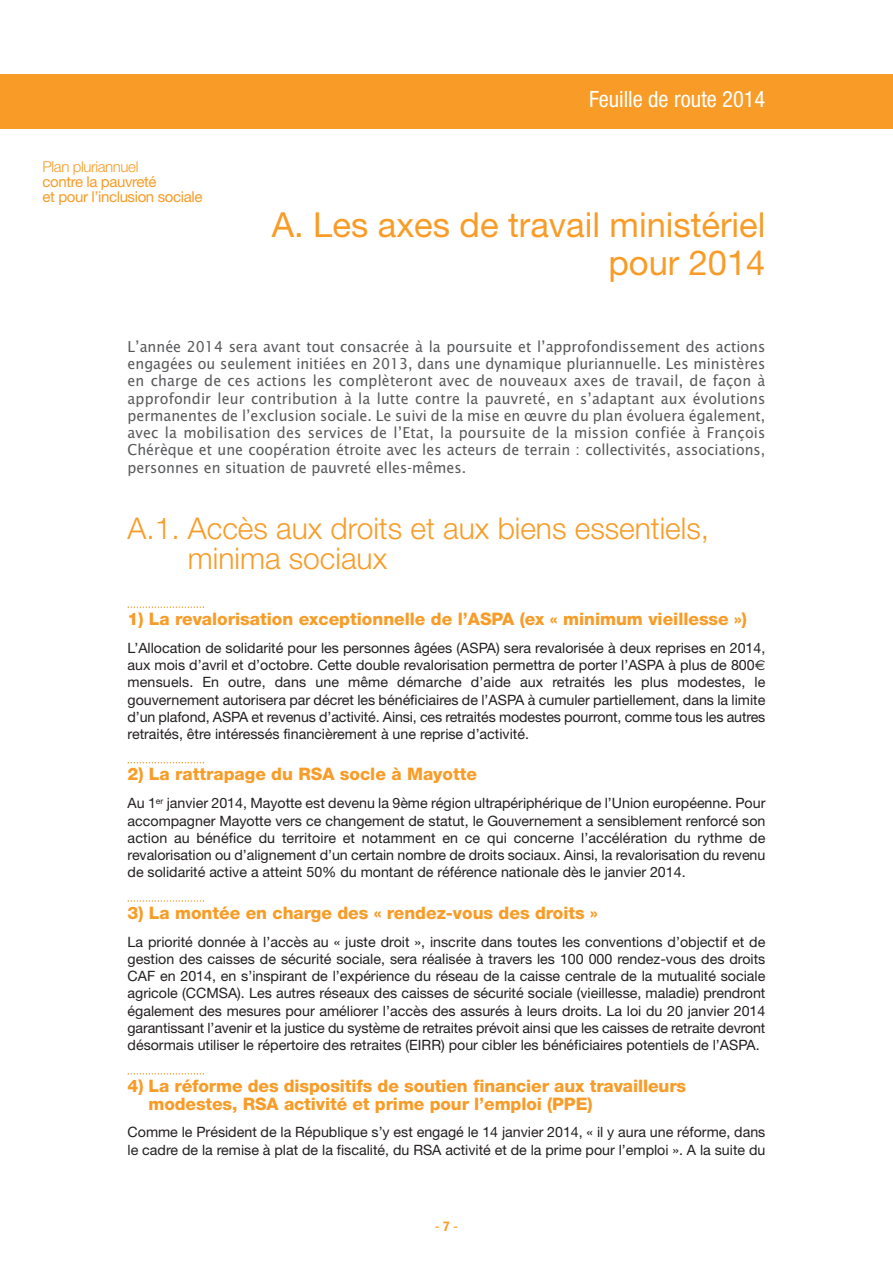
<style>
.page{position:relative;width:893px;height:1263px;background:#fff}
.page>*{position:absolute;margin:0;border:0;box-sizing:border-box;transform-origin:0 0}
.t1{font:34.5px/37.5px "Helvetica Neue";color:#f89c27;text-align:right}
.t2{font:300 30px/30px "Helvetica Neue";color:#f89c27}
.t3{font:condensed 22.5px "Helvetica Neue";color:#fff}
.t4{font:800 17.25px/18px "Helvetica Neue";color:#f89c27}
.t5{font:15px/17.2px "Lucida Sans";color:#57585a;text-align:justify;scale:.95 1}
.t6{font:15px/15px "Helvetica Neue";letter-spacing:-.025em;color:#f89c27}
.t7{font:300 15px "Helvetica Neue";letter-spacing:-.025em;color:#f89c27}
.t8{font:14.25px/17.2px "Helvetica Neue";color:#231f20;text-align:justify}
.t9{font:13.5px "Helvetica";color:#f89c27}
.s1{font-family:"Euro Sans"}
.s2{font-family:"Helvetica Neue";font-weight:700;font-stretch:condensed}
</style>
<div class="page">
<div style="left:0;top:74px;width:893px;height:54px;background:#f89c27"></div>
<svg style="left:128px;top:606px;width:76px;height:2px"></svg>
<svg style="left:128px;top:762px;width:76px;height:1px"></svg>
<svg style="left:128px;top:900px;width:76px;height:2px"></svg>
<svg style="left:128px;top:1073px;width:76px;height:1px"></svg>
<p class="t7" style="left:43px;top:162px;width:97px">Plan pluriannuel</p>
<p class="t6" style="left:43px;top:176px;width:161px">contre la pauvreté<br>et pour l’inclusion sociale</p>
<h3 class="t3" style="left:589px;top:91px;width:178px">Feuille de route 2014</h3>
<h1 class="t1" style="left:272px;top:210px;width:495px">A. Les axes de travail ministériel pour 2014</h1>
<p class="t5" style="left:128px;top:338px;width:673px">L’année 2014 sera avant tout consacrée à la poursuite et l’approfondissement des actions engagées ou seulement initiées en 2013, dans une dynamique pluriannuelle. Les ministères en charge de ces actions les complèteront avec de nouveaux axes de travail, de façon à approfondir leur contribution à la lutte contre la pauvreté, en s’adaptant aux évolutions permanentes de l’exclusion sociale. Le suivi de la mise en œuvre du plan évoluera également, avec la mobilisation des services de l’Etat, la poursuite de la mission confiée à François Chérèque et une coopération étroite avec les acteurs de terrain : collectivités, associations, personnes en situation de pauvreté elles-mêmes.</p>
<h2 class="t2" style="left:188px;top:516px;width:523px;text-indent:-60px">A.1. Accès aux droits et aux biens essentiels, minima sociaux</h2>
<p class="t4" style="left:128px;top:611px;width:621px">1) La revalorisation exceptionnelle de l’ASPA (ex « minimum vieillesse »)</p>
<p class="t8" style="left:128px;top:640px;width:639px">L’Allocation de solidarité pour les personnes âgées (ASPA) sera revalorisée à deux reprises en 2014, aux mois d’avril et d’octobre. Cette double revalorisation permettra de porter l’ASPA à plus de 800<span class="s1">€ </span>mensuels. En outre, dans une même démarche d’aide aux retraités les plus modestes, le gouvernement autorisera par décret les bénéficiaires de l’ASPA à cumuler partiellement, dans la limite d’un plafond, ASPA et revenus d’activité. Ainsi, ces retraités modestes pourront, comme tous les autres retraités, être intéressés financièrement à une reprise d’activité.</p>
<p class="t4" style="left:128px;top:767px;width:351px">2) La rattrapage du RSA socle à Mayotte</p>
<p class="t8" style="left:128px;top:796px;width:639px">Au 1<sup>er</sup> janvier 2014, Mayotte est devenu la 9ème région ultrapériphérique de l’Union européenne. Pour accompagner Mayotte vers ce changement de statut, le Gouvernement a sensiblement renforcé son action au bénéfice du territoire et notamment en ce qui concerne l’accélération du rythme de revalorisation ou d’alignement d’un certain nombre de droits sociaux. Ainsi, la revalorisation du revenu de solidarité active a atteint 50% du montant de référence nationale dès le janvier 2014.</p>
<p class="t4" style="left:128px;top:905px;width:472px">3) La montée en charge des « rendez-vous des droits »</p>
<p class="t8" style="left:128px;top:934px;width:639px">La priorité donnée à l’accès au « juste droit », inscrite dans toutes les conventions d’objectif et de gestion des caisses de sécurité sociale, sera réalisée à travers les 100 000 rendez-vous des droits CAF en 2014, en s’inspirant de l’expérience du réseau de la caisse centrale de la mutualité sociale agricole (CCMSA). Les autres réseaux des caisses de sécurité sociale (vieillesse, maladie) prendront également des mesures pour améliorer l’accès des assurés à leurs droits. La loi du 20 janvier 2014 garantissant l’avenir et la justice du système de retraites prévoit ainsi que les caisses de retraite devront désormais utiliser le répertoire des retraites (EIRR) pour cibler les bénéficiaires potentiels de l’ASPA.</p>
<p class="t4" style="left:149px;top:1078px;width:539px;text-indent:-21px">4) La réforme des dispositifs de soutien financier aux travailleurs modestes, RSA activité et prime pour l’emploi (PPE)</p>
<p class="t8" style="left:128px;top:1125px;width:639px">Comme le Président de la République s’y est engagé le 14 janvier 2014, « il y aura une réforme, dans le cadre de la remise à plat de la fiscalité, du RSA activité et de la prime pour l’emploi ». A la suite du</p>
<p class="t9" style="left:435px;top:1219px;width:24px">-<span class="s2">7</span>-</p>
</div>
